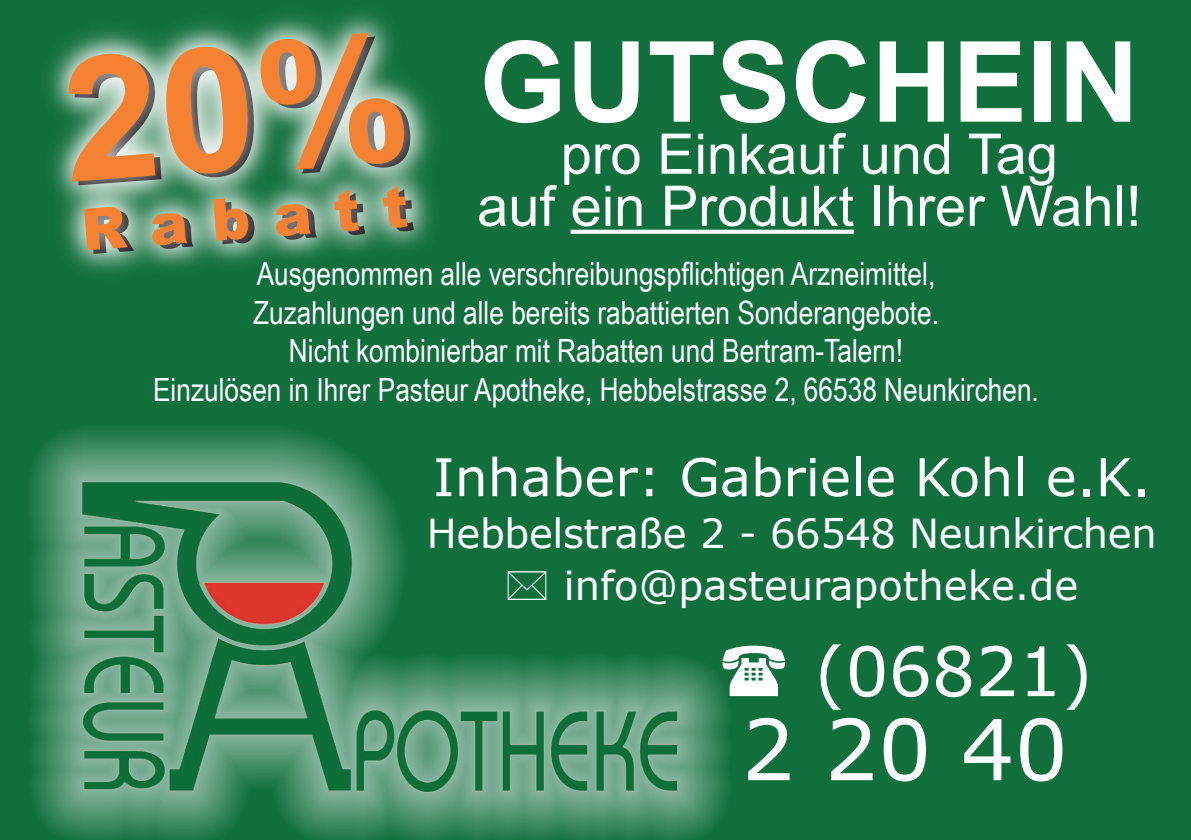
<style>
.page{position:relative;width:1191px;height:840px;background:#fff}
.page>*{position:absolute;margin:0;border:0;box-sizing:border-box;transform-origin:0 0}
.t1{font:700 112px "Arial";color:#fff}
.t2{font:84px "Verdana";color:#fff}
.t3{font:68px "Verdana";color:#fff}
.t4{font:900 58px "Arial";color:#f48232}
.t5{font:56px/52px "Arial";color:#fff;text-align:center}
.t6{font:52px "Verdana";color:#fff}
.t7{font:40px/52px "Verdana";letter-spacing:-.01em;color:#fff}
.t8{font:32px/38.4px "Arial Narrow";color:#fff;text-align:center}
</style>
<div class="page">
<div style="left:0;top:0;width:1191px;height:839px;background:#116f3d"></div>
<svg style="left:48px;top:13px;width:385px;height:260px"></svg>
<div style="left:570px;top:229px;width:284px;height:5px;background:#fff"></div>
<svg style="left:31px;top:430px;width:697px;height:409px"></svg>
<img style="left:82px;top:481px;width:594px;height:318px">
<svg style="left:508px;top:570px;width:38px;height:30px"></svg>
<svg style="left:722px;top:644px;width:6px;height:51px"></svg>
<svg style="left:63px;top:31px;width:343px;height:150px"></svg>
<h1 class="t1" style="left:479px;top:8px;width:661px">GUTSCHEIN</h1>
<h3 class="t5" style="left:477px;top:128px;width:666px">pro Einkauf und Tag<br>auf ein Produkt Ihrer Wahl!</h3>
<h3 class="t4" style="left:78px;top:187px;width:329px;rotate:-4deg">Rabatt</h3>
<p class="t8" style="left:153px;top:253px;width:887px">Ausgenommen alle verschreibungspflichtigen Arzneimittel,<br>Zuzahlungen und alle bereits rabattierten Sonderangebote.<br>Nicht kombinierbar mit Rabatten und Bertram-Talern!<br>Einzulösen in Ihrer Pasteur Apotheke, Hebbelstrasse 2, 66538 Neunkirchen.</p>
<h3 class="t6" style="left:433px;top:444px;width:719px">Inhaber: Gabriele Kohl e.K.</h3>
<p class="t7" style="left:564px;top:508px;width:594px;text-indent:-137px">Hebbelstraße 2 - 66548 Neunkirchen info@pasteurapotheke.de</p>
<h3 class="t3" style="left:814px;top:627px;width:279px">(06821)</h3>
<h2 class="t2" style="left:741px;top:695px;width:328px">2 20 40</h2>
</div>
